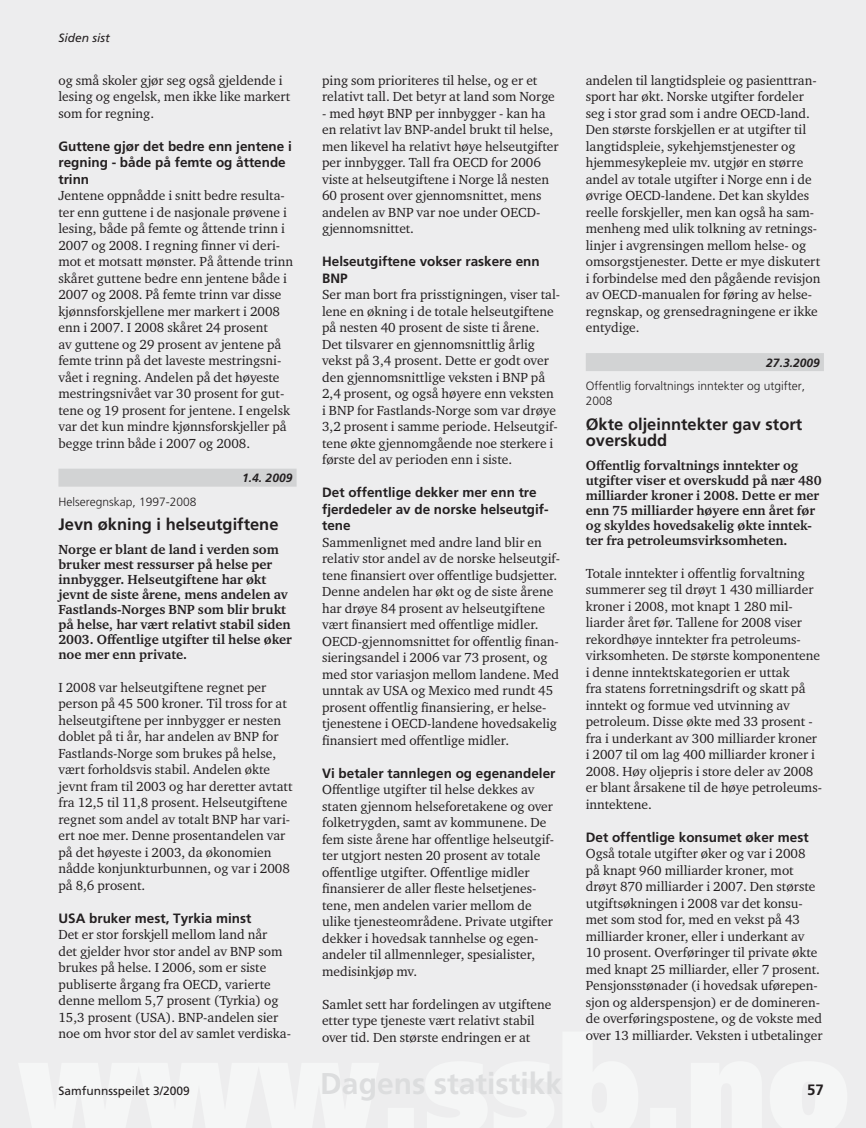
<style>
.page{position:relative;width:866px;height:1128px;background:#ededee}
.page>*{position:absolute;margin:0;border:0;box-sizing:border-box;transform-origin:0 0}
.t1{font:700 30px "Frutiger";color:#dcddde}
.t2{font:700 16.5px/16.5px "Frutiger";color:#231f20}
.t3{font:700 15px "Frutiger";color:#231f20}
.t4{font:13.5px/16.5px "Charter ITC Std";color:#231f20}
.t5{font:700 13.5px/15px "Charter ITC Std";color:#231f20}
.t6{font:700 13.5px/16.5px "Frutiger";color:#231f20}
.t7{font:300 12px/15px "Frutiger";color:#231f20}
.t8{font:12px "Frutiger";color:#231f20}
.t9{font:italic 700 12px "Frutiger";color:#231f20}
.t10{font:italic 12px "Frutiger";color:#231f20}
</style>
<div class="page">
<div style="left:58px;top:469px;width:239px;height:18px;background:#d2d3d4"></div>
<div style="left:586px;top:353px;width:238px;height:18px;background:#d2d3d4"></div>
<p class="t10" style="left:58px;top:33px;width:53px">Siden sist</p>
<p class="t4" style="left:58px;top:72px;width:233px">og små skoler gjør seg også gjeldende i lesing og engelsk, men ikke like markert som for regning.</p>
<p class="t6" style="left:58px;top:139px;width:235px">Guttene gjør det bedre enn jentene i regning - både på femte og åttende trinn</p>
<p class="t4" style="left:58px;top:188px;width:236px">Jentene oppnådde i snitt bedre resulta&shy;ter enn guttene i de nasjonale prøvene i lesing, både på femte og åttende trinn i 2007 og 2008. I regning finner vi deri&shy;mot et motsatt mønster. På åttende trinn skåret guttene bedre enn jentene både i 2007 og 2008. På femte trinn var disse kjønnsforskjellene mer markert i 2008 enn i 2007. I 2008 skåret 24 prosent<br>av guttene og 29 prosent av jentene på femte trinn på det laveste mestringsni&shy;vået i regning. Andelen på det høyeste mestringsnivået var 30 prosent for gut&shy;tene og 19 prosent for jentene. I engelsk var det kun mindre kjønnsforskjeller på begge trinn både i 2007 og 2008.</p>
<p class="t9" style="left:242px;top:473px;width:52px">1.4. 2009</p>
<p class="t7" style="left:58px;top:495px;width:140px">Helseregnskap, 1997-2008</p>
<p class="t2" style="left:58px;top:518px;width:222px">Jevn økning i helseutgiftene</p>
<p class="t5" style="left:58px;top:542px;width:235px">Norge er blant de land i verden som bruker mest ressurser på helse per innbygger. Helseutgiftene har økt jevnt de siste årene, mens andelen av Fastlands-Norges BNP som blir brukt på helse, har vært relativt stabil siden 2003. Offentlige utgifter til helse øker noe mer enn private.</p>
<p class="t4" style="left:58px;top:679px;width:236px">I 2008 var helseutgiftene regnet per person på 45 500 kroner. Til tross for at helseutgiftene per innbygger er nesten doblet på ti år, har andelen av BNP for Fastlands-Norge som brukes på helse, vært forholdsvis stabil. Andelen økte jevnt fram til 2003 og har deretter avtatt fra 12,5 til 11,8 prosent. Helseutgiftene regnet som andel av totalt BNP har vari&shy;ert noe mer. Denne prosentandelen var på det høyeste i 2003, da økonomien nådde konjunkturbunnen, og var i 2008 på 8,6 prosent.</p>
<p class="t6" style="left:58px;top:911px;width:194px">USA bruker mest, Tyrkia minst</p>
<p class="t4" style="left:58px;top:927px;width:234px">Det er stor forskjell mellom land når<br>det gjelder hvor stor andel av BNP som brukes på helse. I 2006, som er siste publiserte årgang fra OECD, varierte denne mellom 5,7 prosent (Tyrkia) og 15,3 prosent (USA). BNP-andelen sier noe om hvor stor del av samlet verdiska-</p>
<p class="t8" style="left:58px;top:1086px;width:133px">Samfunnsspeilet 3/2009</p>
<p class="t4" style="left:322px;top:72px;width:234px">ping som prioriteres til helse, og er et relativt tall. Det betyr at land som Norge</p>
<p class="t4" style="left:322px;top:105px;width:238px">- med høyt BNP per innbygger - kan ha en relativt lav BNP-andel brukt til helse, men likevel ha relativt høye helseutgifter per innbygger. Tall fra OECD for 2006 viste at helseutgiftene i Norge lå nesten 60 prosent over gjennomsnittet, mens andelen av BNP var noe under OECD&shy;gjennomsnittet.</p>
<p class="t6" style="left:322px;top:254px;width:219px">Helseutgiftene vokser raskere enn<br>BNP</p>
<p class="t4" style="left:322px;top:287px;width:240px">Ser man bort fra prisstigningen, viser tal&shy;lene en økning i de totale helseutgiftene på nesten 40 prosent de siste ti årene.<br>Det tilsvarer en gjennomsnittlig årlig vekst på 3,4 prosent. Dette er godt over den gjennomsnittlige veksten i BNP på 2,4 prosent, og også høyere enn veksten i BNP for Fastlands-Norge som var drøye 3,2 prosent i samme periode. Helseutgif&shy;tene økte gjennomgående noe sterkere i første del av perioden enn i siste.</p>
<p class="t6" style="left:322px;top:485px;width:228px">Det offentlige dekker mer enn tre fjerdedeler av de norske helseutgif&shy;tene</p>
<p class="t4" style="left:322px;top:535px;width:240px">Sammenlignet med andre land blir en relativ stor andel av de norske helseutgif&shy;tene finansiert over offentlige budsjetter.<br>Denne andelen har økt og de siste årene har drøye 84 prosent av helseutgiftene vært finansiert med offentlige midler.<br>OECD-gjennomsnittet for offentlig finan&shy;sieringsandel i 2006 var 73 prosent, og med stor variasjon mellom landene. Med unntak av USA og Mexico med rundt 45 prosent offentlig finansiering, er helse&shy;tjenestene i OECD-landene hovedsakelig finansiert med offentlige midler.</p>
<p class="t6" style="left:322px;top:766px;width:235px">Vi betaler tannlegen og egenandeler</p>
<p class="t4" style="left:322px;top:782px;width:234px">Offentlige utgifter til helse dekkes av staten gjennom helseforetakene og over folketrygden, samt av kommunene. De fem siste årene har offentlige helseutgif&shy;ter utgjort nesten 20 prosent av totale offentlige utgifter. Offentlige midler finansierer de aller fleste helsetjenes&shy;tene, men andelen varier mellom de ulike tjenesteområdene. Private utgifter dekker i hovedsak tannhelse og egen&shy;andeler til allmennleger, spesialister, medisinkjøp mv.</p>
<p class="t4" style="left:322px;top:997px;width:231px">Samlet sett har fordelingen av utgiftene etter type tjeneste vært relativt stabil over tid. Den største endringen er at</p>
<h1 class="t1" style="left:320px;top:1072px;width:243px">Dagens statistikk</h1>
<p class="t4" style="left:586px;top:72px;width:236px">andelen til langtidspleie og pasienttran&shy;sport har økt. Norske utgifter fordeler seg i stor grad som i andre OECD-land.<br>Den største forskjellen er at utgifter til langtidspleie, sykehjemstjenester og hjemmesykepleie mv. utgjør en større andel av totale utgifter i Norge enn i de øvrige OECD-landene. Det kan skyldes reelle forskjeller, men kan også ha sam&shy;menheng med ulik tolkning av retnings&shy;linjer i avgrensingen mellom helse- og omsorgstjenester. Dette er mye diskutert i forbindelse med den pågående revisjon av OECD-manualen for føring av helse&shy;regnskap, og grensedragningene er ikke entydige.</p>
<p class="t9" style="left:766px;top:358px;width:55px">27.3.2009</p>
<p class="t7" style="left:586px;top:379px;width:221px">Offentlig forvaltnings inntekter og utgifter,<br>2008</p>
<p class="t2" style="left:586px;top:417px;width:218px">Økte oljeinntekter gav stort overskudd</p>
<p class="t5" style="left:586px;top:458px;width:237px">Offentlig forvaltnings inntekter og utgifter viser et overskudd på nær 480 milliarder kroner i 2008. Dette er mer enn 75 milliarder høyere enn året før og skyldes hovedsakelig økte inntek&shy;ter fra petroleumsvirksomheten.</p>
<p class="t4" style="left:586px;top:565px;width:238px">Totale inntekter i offentlig forvaltning summerer seg til drøyt 1 430 milliarder kroner i 2008, mot knapt 1 280 mil&shy;liarder året før. Tallene for 2008 viser rekordhøye inntekter fra petroleums&shy;virksomheten. De største komponentene i denne inntektskategorien er uttak<br>fra statens forretningsdrift og skatt på inntekt og formue ved utvinning av petroleum. Disse økte med 33 prosent - fra i underkant av 300 milliarder kroner i 2007 til om lag 400 milliarder kroner i 2008. Høy oljepris i store deler av 2008 er blant årsakene til de høye petroleums&shy;inntektene.</p>
<p class="t6" style="left:586px;top:830px;width:224px">Det offentlige konsumet øker mest</p>
<p class="t4" style="left:586px;top:846px;width:238px">Også totale utgifter øker og var i 2008 på knapt 960 milliarder kroner, mot drøyt 870 milliarder i 2007. Den største utgiftsøkningen i 2008 var det konsu&shy;met som stod for, med en vekst på 43 milliarder kroner, eller i underkant av 10 prosent. Overføringer til private økte med knapt 25 milliarder, eller 7 prosent.<br>Pensjonsstønader (i hovedsak uførepen&shy;sjon og alderspensjon) er de domineren&shy;de overføringspostene, og de vokste med over 13 milliarder. Veksten i utbetalinger</p>
<p class="t3" style="left:807px;top:1084px;width:18px">57</p>
</div>
